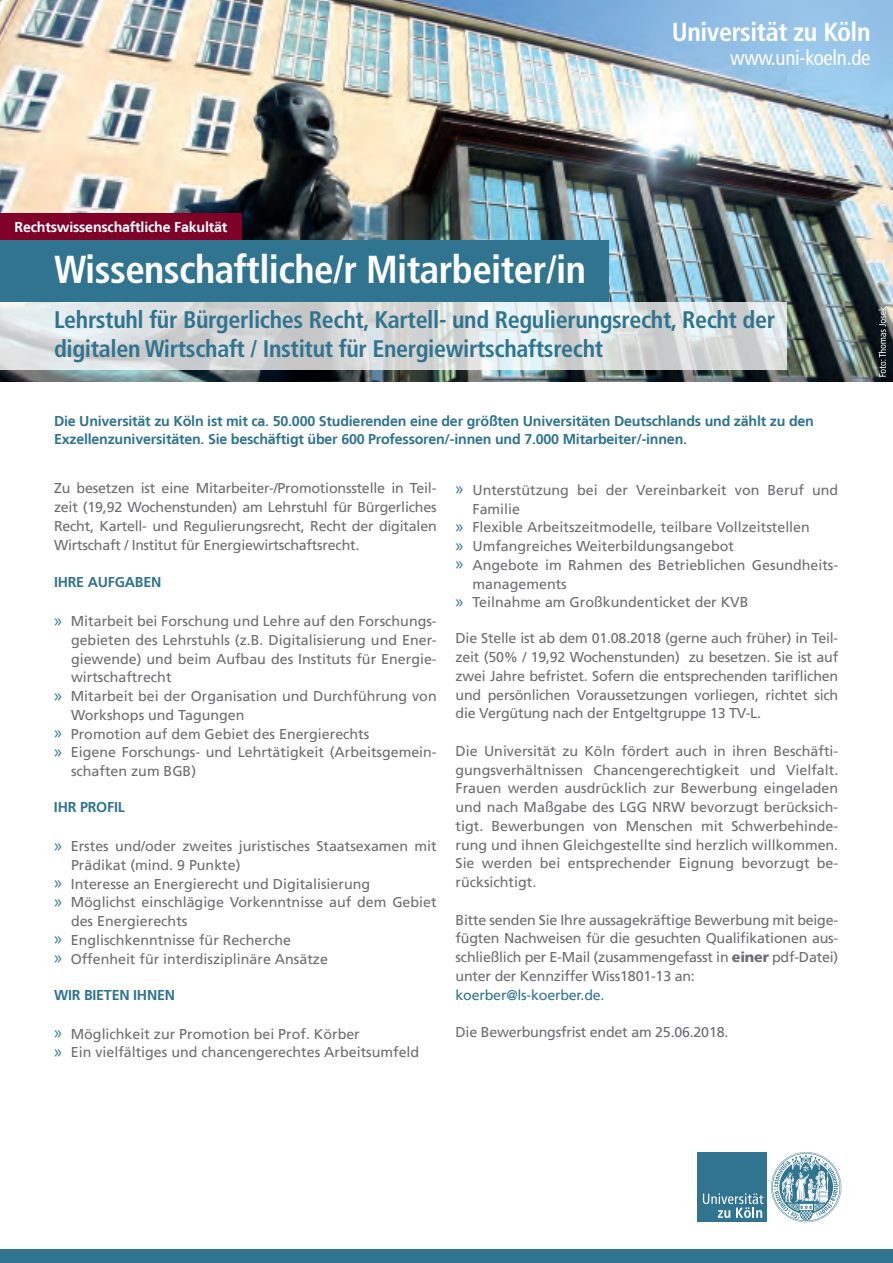
<style>
.page{position:relative;width:893px;height:1263px;background:#fff}
.page>*{position:absolute;margin:0;border:0;box-sizing:border-box;transform-origin:0 0}
.t1{font:700 condensed 39px "Frutiger LT Com";letter-spacing:-.015em;color:#fff}
.t2{font:700 condensed 26.1px "Frutiger LT Com";letter-spacing:-.015em;color:#fff}
.t3{font:700 condensed 24px "Frutiger LT Com";letter-spacing:-.015em;color:#30748f}
.t4{font:condensed 21px "Frutiger LT Com";letter-spacing:-.015em;color:#fff}
.t5{font:14.25px/18.8px "Frutiger LT";color:#6c6d70;text-align:justify}
.t6{font:700 14.25px/18.8px "Frutiger LT";letter-spacing:-.015em;color:#30748f}
.t7{font:700 14.25px "Frutiger LT";letter-spacing:-.015em;color:#fff}
.t8{font:14.25px "Frutiger LT";letter-spacing:-.015em;color:#30748f}
.s1{font-family:"Arial"}
.s2{font-family:"Myriad Pro";font-size:18.75px;color:#30748f}
.s3{font-weight:900}
</style>
<div class="page">
<img style="left:0;top:0;width:893px;height:382px">
<div style="left:0;top:1249px;width:893px;height:14px;background:#30748f"></div>
<div style="left:697px;top:1152px;width:70px;height:70px;background:#30748f"></div>
<svg style="left:703px;top:1193px;width:60px;height:25px"></svg>
<svg style="left:771px;top:1152px;width:70px;height:70px"></svg>
<div style="left:0;top:240px;width:609px;height:62px;background:#30748f"></div>
<svg style="left:0;top:302px;width:787px;height:67px;background:#d8dcdd"></svg>
<div style="left:0;top:213px;width:242px;height:27px;background:#7f0128"></div>
<svg style="left:878px;top:307px;width:8px;height:70px"></svg>
<p class="t7" style="left:15px;top:219px;width:214px">Rechtswissenschaftliche Fakultät</p>
<h2 class="t2" style="left:672px;top:15px;width:200px">Universität zu Köln</h2>
<h3 class="t4" style="left:730px;top:45px;width:142px">www.uni-koeln.de</h3>
<h1 class="t1" style="left:54px;top:245px;width:534px">Wissenschaftliche/r Mitarbeiter/in</h1>
<h3 class="t3" style="left:54px;top:305px;width:723px">Lehrstuhl für Bürgerliches Recht, Kartell- und Regulierungsrecht, Recht der</h3>
<h3 class="t3" style="left:54px;top:334px;width:551px">digitalen Wirtschaft / Institut für Energiewirtschaftsrecht</h3>
<p class="t6" style="left:54px;top:411px;width:761px">Die Universität zu Köln ist mit ca. 50.000 Studierenden eine der größten Universitäten Deutschlands und zählt zu den<br>Exzellenzuniversitäten. Sie beschäftigt über 600 Professoren/-innen und 7.000 Mitarbeiter/-innen.</p>
<p class="t5" style="left:54px;top:479px;width:384px">Zu besetzen ist eine Mitarbeiter-/Promotionsstelle in Teil&shy;zeit (19,92 Wochenstunden) am Lehrstuhl für Bürgerliches Recht, Kartell- und Regulierungsrecht, Recht der digitalen Wirtschaft / I<span class="s1">n</span>stitut für Energiewirtschaftsrecht.</p>
<p class="t6" style="left:54px;top:573px;width:109px">IHRE AUFGABEN</p>
<p class="t5" style="left:54px;top:612px;width:384px"><span class="s2">»</span> Mitarbeit bei Forschung und Lehre auf den Forschungs-</p>
<p class="t5" style="left:71px;top:631px;width:367px">gebieten des Lehrstuhls (z.B. Digitalisierung und Ener-</p>
<p class="t5" style="left:71px;top:649px;width:367px">giewende) und beim Aufbau des Instituts für Energie-</p>
<p class="t5" style="left:71px;top:668px;width:102px">wirtschaftrecht</p>
<p class="t5" style="left:54px;top:687px;width:384px"><span class="s2">»</span> Mitarbeit bei der Organisation und Durchführung von</p>
<p class="t5" style="left:71px;top:706px;width:175px">Workshops und Tagungen</p>
<p class="t5" style="left:54px;top:724px;width:317px"><span class="s2">»</span> Promotion auf dem Gebiet des Energierechts</p>
<p class="t5" style="left:54px;top:743px;width:384px"><span class="s2">»</span> Eigene Forschungs- und Lehrtätigkeit (Arbeitsgemein-</p>
<p class="t5" style="left:71px;top:762px;width:127px">schaften zum BGB)</p>
<p class="t6" style="left:54px;top:798px;width:72px">IHR PROFIL</p>
<p class="t5" style="left:54px;top:837px;width:384px"><span class="s2">»</span> Erstes und/oder zweites juristisches Staatsexamen mit</p>
<p class="t5" style="left:71px;top:856px;width:171px">Prädikat (mind. 9 Punkte)</p>
<p class="t5" style="left:54px;top:874px;width:318px"><span class="s2">»</span> Interesse an Energierecht und Digitalisierung</p>
<p class="t5" style="left:54px;top:893px;width:384px"><span class="s2">»</span> Möglichst einschlägige Vorkenntnisse auf dem Gebiet</p>
<p class="t5" style="left:71px;top:912px;width:118px">des Energierechts</p>
<p class="t5" style="left:54px;top:931px;width:238px"><span class="s2">»</span> Englischkenntnisse für Recherche</p>
<p class="t5" style="left:54px;top:949px;width:275px"><span class="s2">»</span> Offenheit für interdisziplinäre Ansätze</p>
<p class="t6" style="left:54px;top:985px;width:123px">WIR BIETEN IHNEN</p>
<p class="t5" style="left:54px;top:1024px;width:367px"><span class="s2">»</span> Möglichkeit zur Promotion bei Prof. Körber<br><span class="s2">»</span> Ein vielfältiges und chancengerechtes Arbeitsumfeld</p>
<p class="t5" style="left:456px;top:481px;width:384px"><span class="s2">»</span> Unterstützung bei der Vereinbarkeit von Beruf und</p>
<p class="t5" style="left:473px;top:499px;width:49px">Familie</p>
<p class="t5" style="left:456px;top:518px;width:356px"><span class="s2">»</span> Flexible Arbeitszeitmodelle, teilbare Vollzeitstellen</p>
<p class="t5" style="left:456px;top:537px;width:280px"><span class="s2">»</span> Umfangreiches Weiterbildungsangebot</p>
<p class="t5" style="left:456px;top:556px;width:384px"><span class="s2">»</span> Angebote im Rahmen des Betrieblichen Gesundheits-</p>
<p class="t5" style="left:473px;top:574px;width:96px">managements</p>
<p class="t5" style="left:456px;top:593px;width:294px"><span class="s2">»</span> Teilnahme am Großkundenticket der KVB</p>
<p class="t5" style="left:456px;top:629px;width:384px">Die Stelle ist ab dem 01.08.2018 (gerne auch früher) in Teil&shy;zeit (50% / 19,92 Wochenstunden) zu besetzen. Sie ist auf zwei Jahre befristet. Sofern die entsprechenden tariflichen und persönlichen Voraussetzungen vorliegen, richtet sich die Vergütung nach der Entgeltgruppe 13 TV-L.</p>
<p class="t5" style="left:456px;top:742px;width:384px">Die Universität zu Köln fördert auch in ihren Beschäfti&shy;gungsverhältnissen Chancengerechtigkeit und Vielfalt.<br>Frauen werden ausdrücklich zur Bewerbung eingeladen und nach Maßgabe des LGG NRW bevorzugt berücksich&shy;tigt. Bewerbungen von Menschen mit Schwerbehinde&shy;rung und ihnen Gleichgestellte sind herzlich willkommen.<br>Sie werden bei entsprechender Eignung bevorzugt be&shy;rücksichtigt.</p>
<p class="t5" style="left:456px;top:910px;width:384px">Bitte senden Sie Ihre aussagekräftige Bewerbung mit beige&shy;fügten Nachweisen für die gesuchten Qualifikationen aus&shy;schließlich per E-Mail (zusammengefasst in <span class="s3">einer</span> pdf-Datei) unter der Kennziffer Wiss1801-13 an:</p>
<p class="t8" style="left:456px;top:986px;width:150px">koerber@ls-koerber.de.</p>
<p class="t5" style="left:456px;top:1023px;width:274px">Die Bewerbungsfrist endet am 25.06.2018.</p>
</div>
